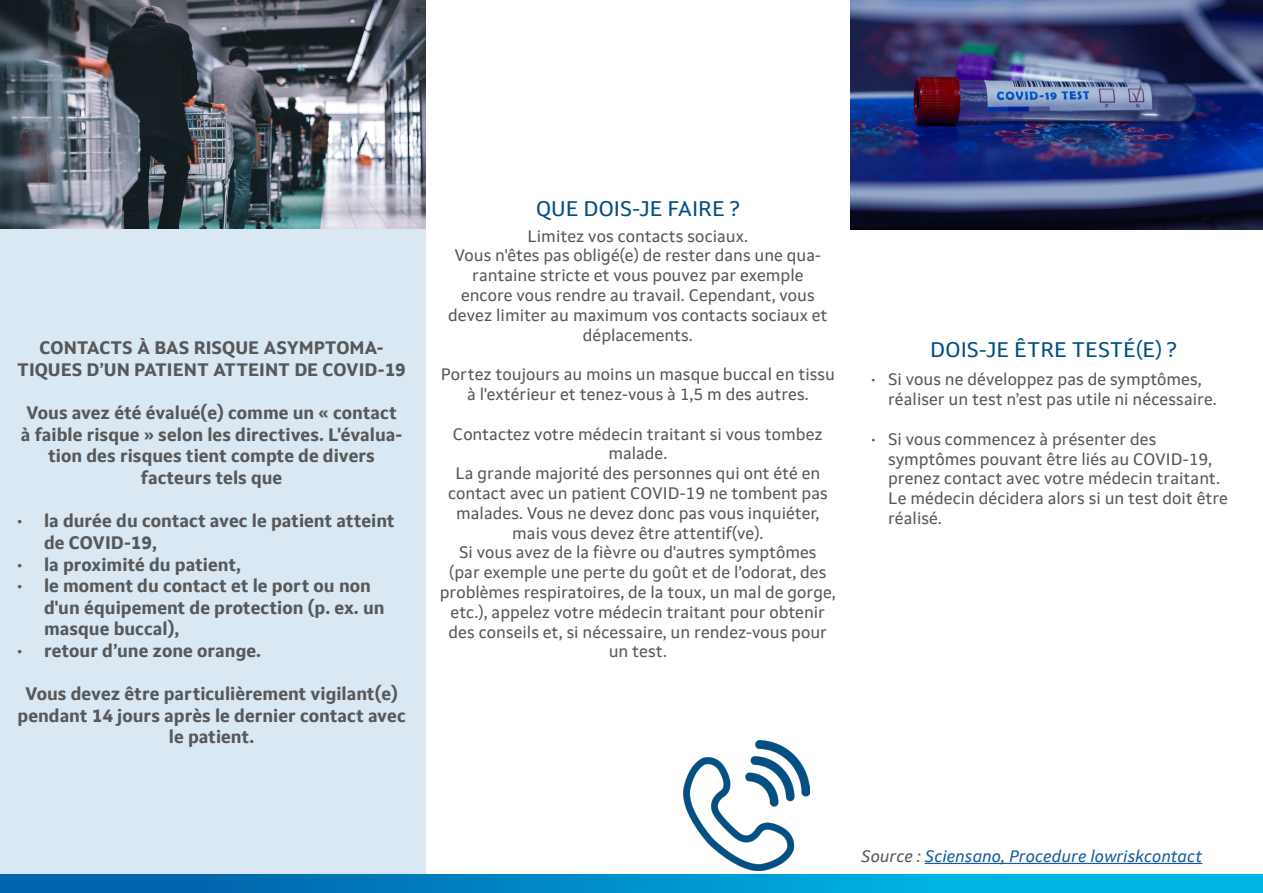
<style>
.page{position:relative;width:1263px;height:893px;background:#fff}
.page>*{position:absolute;margin:0;border:0;box-sizing:border-box;transform-origin:0 0}
.t1{font:21px "Setimo";color:#014f83}
.t2{font:700 18px/21.6px "Setimo";color:#57585a;text-align:center}
.t3{font:16.5px/19.8px "Setimo";color:#57585a;text-align:center}
.t4{font:italic 16.5px "Setimo";color:#175d9e}
.s1{color:#57585a}
</style>
<div class="page">
<div style="left:0;top:0;width:425px;height:893px;background:#d9e8f2"></div>
<img style="left:0;top:0;width:425px;height:229px">
<img style="left:850px;top:0;width:413px;height:230px">
<div style="left:0;top:875px;width:1263px;height:18px;background:linear-gradient(to right,#015ca7,#00c4ee)"></div>
<img style="left:684px;top:741px;width:125px;height:130px">
<hr style="left:925px;top:863px;width:277px;height:1px;background:#175d9e">
<p class="t2" style="left:17px;top:337px;width:390px">CONTACTS À BAS RISQUE ASYMPTOMA-<br>TIQUES D’UN PATIENT ATTEINT DE COVID-19</p>
<p class="t2" style="left:21px;top:402px;width:383px">Vous avez été évalué(e) comme un « contact à faible risque » selon les directives. L'évalua&shy;tion des risques tient compte de divers</p>
<p class="t2" style="left:141px;top:467px;width:143px">facteurs tels que</p>
<p class="t2" style="left:44px;top:510px;width:352px;text-align:left;text-indent:-27px">• la durée du contact avec le patient atteint de COVID-19,</p>
<p class="t2" style="left:17px;top:553px;width:226px">• la proximité du patient,</p>
<p class="t2" style="left:44px;top:575px;width:342px;text-align:left;text-indent:-27px">• le moment du contact et le port ou non d'un équipement de protection (p. ex. un masque buccal),</p>
<p class="t2" style="left:17px;top:640px;width:245px">• retour d’une zone orange.</p>
<p class="t2" style="left:17px;top:683px;width:390px">Vous devez être particulièrement vigilant(e) pendant 14 jours après le dernier contact avec le patient.</p>
<p class="t1" style="left:536px;top:196px;width:205px">QUE DOIS-JE FAIRE ?</p>
<p class="t3" style="left:527px;top:226px;width:222px">Limitez vos contacts sociaux.</p>
<p class="t3" style="left:455px;top:246px;width:368px">Vous n'êtes pas obligé(e) de rester dans une qua-</p>
<p class="t3" style="left:472px;top:265px;width:333px">rantaine stricte et vous pouvez par exemple</p>
<p class="t3" style="left:448px;top:285px;width:381px">encore vous rendre au travail. Cependant, vous devez limiter au maximum vos contacts sociaux et déplacements.</p>
<p class="t3" style="left:441px;top:364px;width:396px">Portez toujours au moins un masque buccal en tissu à l'extérieur et tenez-vous à 1,5 m des autres.</p>
<p class="t3" style="left:453px;top:424px;width:371px">Contactez votre médecin traitant si vous tombez malade.</p>
<p class="t3" style="left:448px;top:463px;width:381px">La grande majorité des personnes qui ont été en contact avec un patient COVID-19 ne tombent pas malades. Vous ne devez donc pas vous inquiéter, mais vous devez être attentif(ve).</p>
<p class="t3" style="left:440px;top:543px;width:397px">Si vous avez de la fièvre ou d'autres symptômes<br>(par exemple une perte du goût et de l’odorat, des problèmes respiratoires, de la toux, un mal de gorge, etc.), appelez votre médecin traitant pour obtenir des conseils et, si nécessaire, un rendez-vous pour un test.</p>
<p class="t1" style="left:930px;top:337px;width:248px">DOIS-JE ÊTRE TESTÉ(E) ?</p>
<p class="t3" style="left:888px;top:370px;width:330px;text-align:left;text-indent:-17px">• Si vous ne développez pas de symptômes, réaliser un test n’est pas utile ni nécessaire.</p>
<p class="t3" style="left:888px;top:429px;width:341px;text-align:left;text-indent:-17px">• Si vous commencez à présenter des symptômes pouvant être liés au COVID-19, prenez contact avec votre médecin traitant.<br>Le médecin décidera alors si un test doit être réalisé.</p>
<p class="t4" style="left:861px;top:846px;width:343px"><span class="s1">Source :</span> Sciensano, Procedure lowriskcontact</p>
</div>
